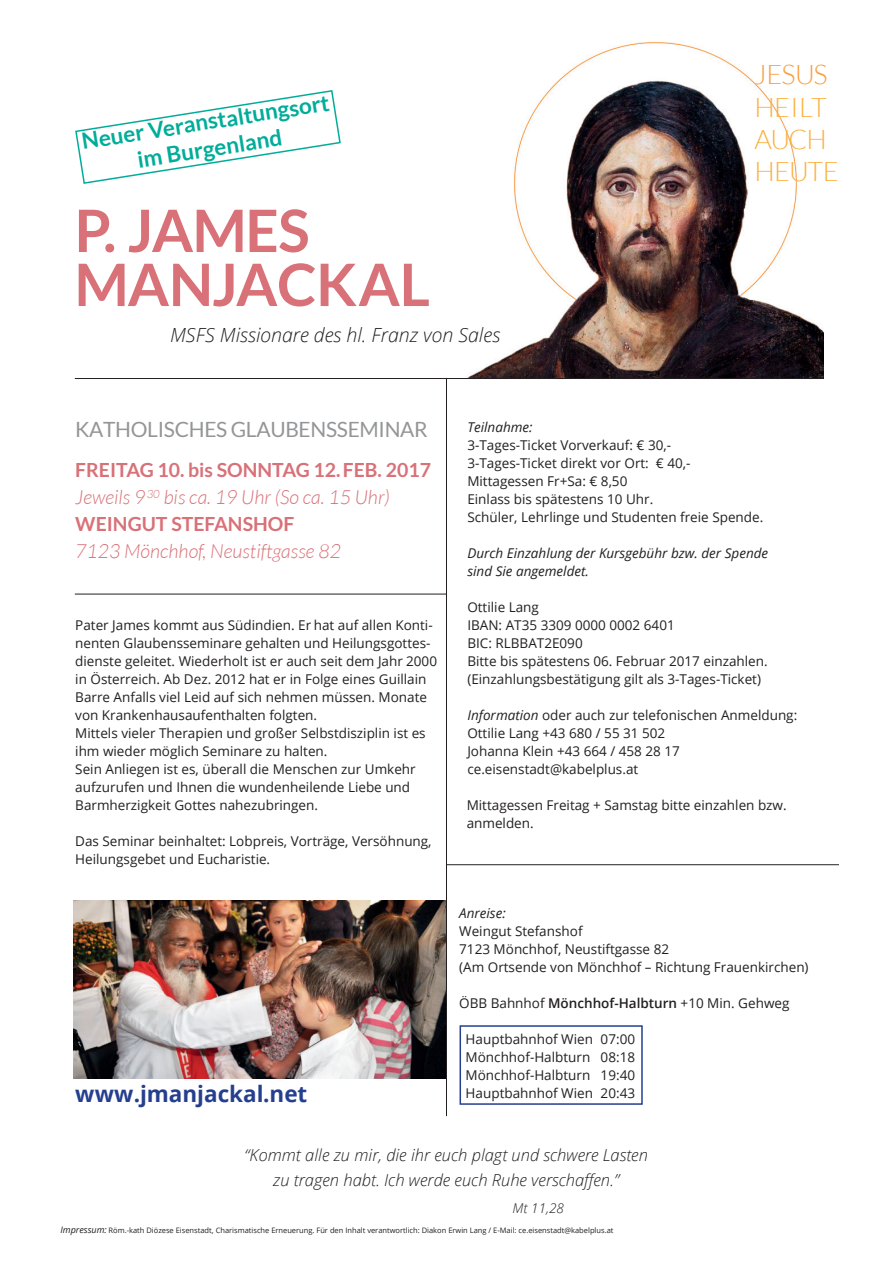
<style>
.page{position:relative;width:893px;height:1263px;background:#fff}
.page>*{position:absolute;margin:0;border:0;box-sizing:border-box;transform-origin:0 0}
.t1{font:700 58.5px/54px "Lato";letter-spacing:-.01em;color:#d87178}
.t2{font:300 27px/32.4px "Lato";letter-spacing:-.03em;color:#fbb03f}
.t3{font:300 27px "Lato";letter-spacing:-.025em;color:#f99f3e}
.t4{font:700 22.5px/27px "Lato";color:#00ad9a;text-align:center}
.t5{font:700 22.5px "Open Sans";color:#253f8e}
.t6{font:21px "Lato";letter-spacing:-.015em;color:#939596}
.t7{font:700 19.5px/27px "Lato";color:#d87178}
.t8{font:italic 300 19.5px "Open Sans";color:#231f20}
.t9{font:italic 300 19.5px "Lato";color:#d87178}
.t10{font:italic 300 16.5px/25.5px "Open Sans";color:#231f20;text-align:center}
.t11{font:13.5px/18px "Open Sans";color:#231f20}
.t12{font:italic 13.5px/18px "Open Sans";color:#231f20}
.t13{font:italic 300 13.5px "Open Sans";color:#231f20}
.t14{font:7.5px "Open Sans";color:#231f20}
.s1{font-weight:300;font-style:italic}
.s2{font-style:italic}
.s3{font-weight:600}
.s4{font-style:italic;font-size:9px}
</style>
<div class="page">
<img style="left:467px;top:42px;width:356px;height:336px">
<hr style="left:75px;top:378px;width:749px;height:1px;background:#231f20">
<svg style="left:75px;top:90px;width:266px;height:94px"></svg>
<hr style="left:75px;top:594px;width:372px;height:1px;background:#231f20">
<hr style="left:446px;top:864px;width:393px;height:1px;background:#231f20">
<div style="left:459px;top:1025px;width:184px;height:80px;border:2px solid #253f8e"></div>
<img style="left:73px;top:900px;width:373px;height:178px">
<hr style="left:446px;top:378px;width:1px;height:738px;background:#231f20">
<h3 class="t4" style="left:80px;top:128px;width:256px;rotate:-9deg">N EUERVERANSTALTUNGSORT<br>IM B URGENLAND</h3>
<h1 class="t1" style="left:74px;top:203px;width:357px">P. JAMES<br>MANJACKAL</h1>
<h3 class="t8" style="left:170px;top:321px;width:332px">MSFS Missionare des hl. Franz von Sales</h3>
<h2 class="t3" style="left:754px;top:60px;width:75px">JESUS</h2>
<h2 class="t2" style="left:754px;top:91px;width:86px">HEILT<br>AUCH<br>H EUTE</h2>
<h3 class="t6" style="left:75px;top:418px;width:354px">KATHOLISCHES GLAUBENSSEMINAR</h3>
<h3 class="t7" style="left:75px;top:456px;width:357px">FREITAG 10. BIS SONNTAG 12. FEB. 2017<br><span class="s1">Jeweils 9</span><sup>30</sup> <span class="s1">bis ca. 19 Uhr (So ca. 15 Uhr)<br></span>WEINGUT STEFANSHOF</h3>
<h3 class="t9" style="left:75px;top:541px;width:267px">7123 Mönchhof, Neustiftgasse 82</h3>
<p class="t11" style="left:75px;top:616px;width:363px">Pater James kommt aus Südindien. Er hat auf allen Konti&shy;nenten Glaubensseminare gehalten und Heilungsgottes&shy;dienste geleitet. Wiederholt ist er auch seit dem Jahr 2000 in Österreich. Ab Dez. 2012 hat er in Folge eines Guillain Barre Anfalls viel Leid auf sich nehmen müssen. Monate von Krankenhausaufenthalten folgten.<br>Mittels vieler Therapien und großer Selbstdisziplin ist es ihm wieder möglich Seminare zu halten.<br>Sein Anliegen ist es, überall die Menschen zur Umkehr aufzurufen und Ihnen die wundenheilende Liebe und Barmherzigkeit Gottes nahezubringen.</p>
<p class="t11" style="left:75px;top:832px;width:358px">Das Seminar beinhaltet: Lobpreis, Vorträge, Versöhnung,<br>Heilungsgebet und Eucharistie.</p>
<h3 class="t5" style="left:75px;top:1077px;width:234px">www.jmanjackal.net</h3>
<p class="t12" style="left:467px;top:418px;width:67px">Teilnahme:</p>
<p class="t11" style="left:467px;top:436px;width:297px">3-Tages-Ticket Vorverkauf: € 30,- 3-Tages-Ticket direkt vor Ort: € 40,- Mittagessen Fr+Sa: € 8,50<br>Einlass bis spätestens 10 Uhr.<br>Schüler, Lehrlinge und Studenten freie Spende.</p>
<p class="t12" style="left:467px;top:544px;width:302px">Durch Einzahlung der Kursgebühr bzw. der Spende sind Sie angemeldet.</p>
<p class="t11" style="left:467px;top:598px;width:302px">Ottilie Lang<br>IBAN: AT35 3309 0000 0002 6401<br>BIC: RLBBAT2E090<br>Bitte bis spätestens 06. Februar 2017 einzahlen. (Einzahlungsbestätigung gilt als 3-Tages-Ticket)</p>
<p class="t11" style="left:467px;top:706px;width:331px"><span class="s2">Information</span> oder auch zur telefonischen Anmeldung:<br>Ottilie Lang +43 680 / 55 31 502<br>Johanna Klein +43 664 / 458 28 17 ce.eisenstadt@kabelplus.at</p>
<p class="t11" style="left:467px;top:796px;width:322px">Mittagessen Freitag + Samstag bitte einzahlen bzw. anmelden.</p>
<p class="t12" style="left:459px;top:904px;width:48px">Anreise:</p>
<p class="t11" style="left:459px;top:922px;width:351px">Weingut Stefanshof<br>7123 Mönchhof, Neustiftgasse 82<br>(Am Ortsende von Mönchhof – Richtung Frauenkirchen)</p>
<p class="t11" style="left:459px;top:994px;width:332px">ÖBB Bahnhof <span class="s3">Mönchhof-Halbturn</span> +10 Min. Gehweg</p>
<p class="t11" style="left:466px;top:1030px;width:171px;text-align:justify">Hauptbahnhof Wien 07:00<br>Mönchhof-Halbturn 08:18<br>Mönchhof-Halbturn 19:40<br>Hauptbahnhof Wien 20:43</p>
<p class="t10" style="left:245px;top:1141px;width:405px">“Kommt alle zu mir, die ihr euch plagt und schwere Lasten zu tragen habt. Ich werde euch Ruhe verschaffen.”</p>
<p class="t13" style="left:513px;top:1199px;width:53px">Mt 11,28</p>
<p class="t14" style="left:60px;top:1225px;width:555px"><span class="s4">Impressum:</span> Röm.-kath Diözese Eisenstadt, Charismatische Erneuerung. Für den Inhalt verantwortlich: Diakon Erwin Lang / E-Mail: ce.eisenstadt@kabelplus.at</p>
</div>
